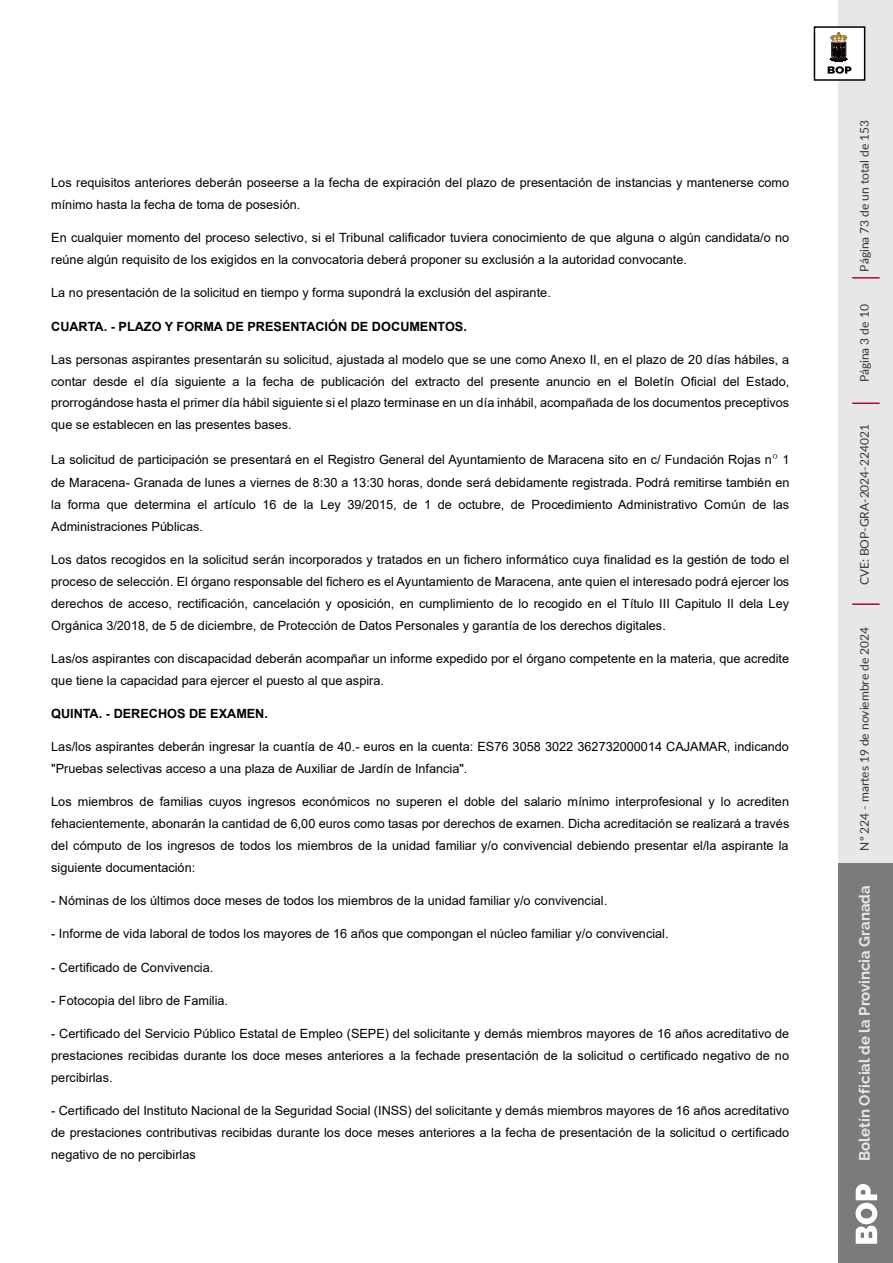
<style>
.page{position:relative;width:893px;height:1263px;background:#fff}
.page>*{position:absolute;margin:0;border:0;box-sizing:border-box;transform-origin:0 0}
.t1{font:700 15px "Raleway";color:#e8e7e7}
.t2{font:12.75px/21.9px "Arial";letter-spacing:.005em;color:#000}
.t3{font:700 12.75px "Arial";color:#000}
.t4{font:12px "Lato";color:#333}
.s1{font-family:"MS Mincho"}
</style>
<div class="page">
<div style="left:839px;top:0;width:54px;height:1263px;background:#e8e7e7"></div>
<div style="left:839px;top:863px;width:54px;height:400px;background:#7c7b7b"></div>
<svg style="left:856px;top:1184px;width:21px;height:60px"></svg>
<div style="left:814px;top:27px;width:51px;height:53px;background:#fff"></div>
<div style="left:814px;top:26px;width:51px;height:55px;border:2px solid #000"></div>
<svg style="left:827px;top:28px;width:24px;height:46px"></svg>
<hr style="left:852px;top:402px;width:28px;height:2px;background:#a90a2e">
<hr style="left:852px;top:277px;width:28px;height:2px;background:#a90a2e">
<hr style="left:852px;top:603px;width:28px;height:2px;background:#a90a2e">
<p class="t2" style="left:51px;top:172px;width:739px">Los requisitos anteriores deberán poseerse a la fecha de expiración del plazo de presentación de instancias y mantenerse como mínimo hasta la fecha de toma de posesión.</p>
<p class="t2" style="left:51px;top:227px;width:739px">En cualquier momento del proceso selectivo, si el Tribunal calificador tuviera conocimiento de que alguna o algún candidata/o no reúne algún requisito de los exigidos en la convocatoria deberá proponer su exclusión a la autoridad convocante.</p>
<p class="t2" style="left:51px;top:282px;width:501px">La no presentación de la solicitud en tiempo y forma supondrá la exclusión del aspirante.</p>
<p class="t3" style="left:51px;top:319px;width:417px">CUARTA. - PLAZO Y FORMA DE PRESENTACIÓN DE DOCUMENTOS.</p>
<p class="t2" style="left:51px;top:348px;width:740px;text-align:justify">Las personas aspirantes presentarán su solicitud, ajustada al modelo que se une como Anexo II, en el plazo de 20 días hábiles, a contar desde el día siguiente a la fecha de publicación del extracto del presente anuncio en el Boletín Oficial del Estado, prorrogándose hasta el primer día hábil siguiente si el plazo terminase en un día inhábil, acompañada de los documentos preceptivos que se establecen en las presentes bases.</p>
<p class="t2" style="left:51px;top:447px;width:740px;line-height:23.7px">La solicitud de participación se presentará en el Registro General del Ayuntamiento de Maracena sito en c/ Fundación Rojas n<span class="s1">º</span> 1 de Maracena- Granada de lunes a viernes de 8:30 a 13:30 horas, donde será debidamente registrada. Podrá remitirse también en</p>
<p class="t2" style="left:51px;top:494px;width:740px">la forma que determina el artículo 16 de la Ley 39/2015, de 1 de octubre, de Procedimiento Administrativo Común de las<br>Administraciones Públicas.</p>
<p class="t2" style="left:51px;top:549px;width:740px;text-align:justify">Los datos recogidos en la solicitud serán incorporados y tratados en un fichero informático cuya finalidad es la gestión de todo el proceso de selección. El órgano responsable del fichero es el Ayuntamiento de Maracena, ante quien el interesado podrá ejercer los derechos de acceso, rectificación, cancelación y oposición, en cumplimiento de lo recogido en el Título III Capitulo II dela Ley Orgánica 3/2018, de 5 de diciembre, de Protección de Datos Personales y garantía de los derechos digitales.</p>
<p class="t2" style="left:51px;top:648px;width:739px">Las/os aspirantes con discapacidad deberán acompañar un informe expedido por el órgano competente en la materia, que acredite que tiene la capacidad para ejercer el puesto al que aspira.</p>
<p class="t3" style="left:51px;top:707px;width:218px">QUINTA. - DERECHOS DE EXAMEN.</p>
<p class="t2" style="left:51px;top:736px;width:739px">Las/los aspirantes deberán ingresar la cuantía de 40.- euros en la cuenta: ES76 3058 3022 362732000014 CAJAMAR, indicando "Pruebas selectivas acceso a una plaza de Auxiliar de Jardín de Infancia".</p>
<p class="t2" style="left:51px;top:791px;width:740px;text-align:justify">Los miembros de familias cuyos ingresos económicos no superen el doble del salario mínimo interprofesional y lo acrediten fehacientemente, abonarán la cantidad de 6,00 euros como tasas por derechos de examen. Dicha acreditación se realizará a través del cómputo de los ingresos de todos los miembros de la unidad familiar y/o convivencial debiendo presentar el/la aspirante la siguiente documentación:</p>
<p class="t2" style="left:51px;top:890px;width:557px">- Nóminas de los últimos doce meses de todos los miembros de la unidad familiar y/o convivencial.</p>
<p class="t2" style="left:51px;top:923px;width:619px">- Informe de vida laboral de todos los mayores de 16 años que compongan el núcleo familiar y/o convivencial.</p>
<p class="t2" style="left:51px;top:956px;width:164px">- Certificado de Convivencia.</p>
<p class="t2" style="left:51px;top:989px;width:178px">- Fotocopia del libro de Familia.</p>
<p class="t2" style="left:51px;top:1022px;width:740px;text-align:justify">- Certificado del Servicio Público Estatal de Empleo (SEPE) del solicitante y demás miembros mayores de 16 años acreditativo de prestaciones recibidas durante los doce meses anteriores a la fechade presentación de la solicitud o certificado negativo de no percibirlas.</p>
<p class="t2" style="left:51px;top:1099px;width:740px;text-align:justify">- Certificado del Instituto Nacional de la Seguridad Social (INSS) del solicitante y demás miembros mayores de 16 años acreditativo de prestaciones contributivas recibidas durante los doce meses anteriores a la fecha de presentación de la solicitud o certificado negativo de no percibirlas</p>
<p class="t4" style="left:859px;top:272px;width:153px;rotate:-90deg">Página 73 de un total de 153</p>
<p class="t4" style="left:859px;top:382px;width:79px;rotate:-90deg">Página 3 de 10</p>
<p class="t4" style="left:859px;top:585px;width:162px;rotate:-90deg">CVE: BOP-GRA-2024-224021</p>
<p class="t4" style="left:859px;top:851px;width:225px;rotate:-90deg">Nº 224 - martes 19 de noviembre de 2024</p>
<p class="t1" style="left:856px;top:1161px;width:277px;rotate:-90deg">Boletín Oficial de la Provincia Granada</p>
</div>
